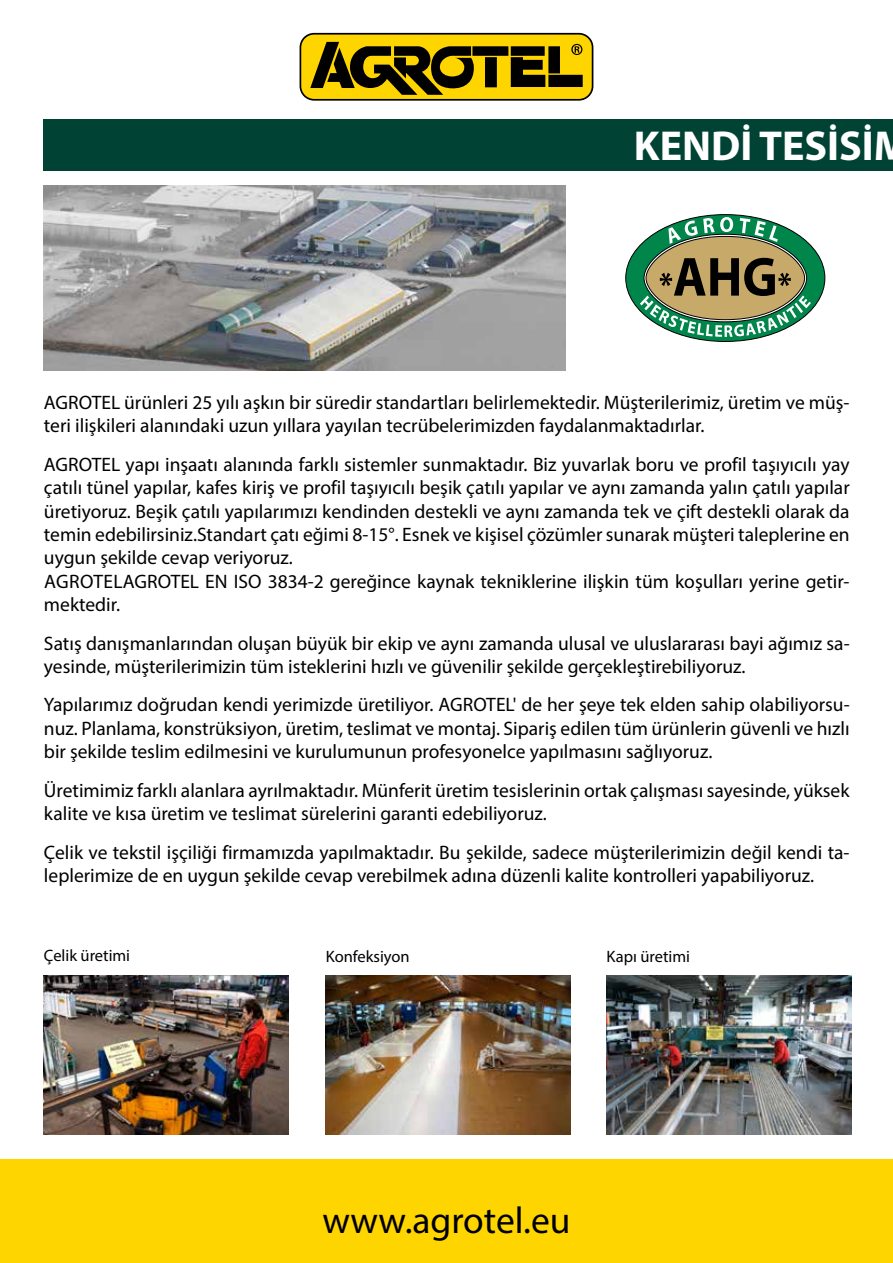
<style>
.page{position:relative;width:893px;height:1263px;background:#fff}
.page>*{position:absolute;margin:0;border:0;box-sizing:border-box;transform-origin:0 0}
.t1{font:700 42px "Myriad Pro";color:#fff}
.t2{font:37.5px "Myriad Pro";color:#000}
.t3{font:19.5px/23.4px "Myriad Pro";color:#000}
.t4{font:16.5px "Myriad Pro";color:#000}
</style>
<div class="page">
<div style="left:0;top:1160px;width:893px;height:103px;background:#ffd500"></div>
<svg style="left:300px;top:33px;width:293px;height:68px;background:#927b03"></svg>
<img style="left:44px;top:186px;width:522px;height:184px">
<div style="left:44px;top:119px;width:849px;height:51px;background:#004334"></div>
<img style="left:44px;top:976px;width:245px;height:158px">
<img style="left:326px;top:976px;width:244px;height:158px">
<img style="left:607px;top:976px;width:244px;height:158px">
<div style="left:626px;top:215px;width:199px;height:126px;background:#00854a;border-radius:50%"></div>
<div style="left:646px;top:237px;width:158px;height:82px;background:#c7a969;border-radius:50%"></div>
<svg style="left:668px;top:217px;width:65px;height:27px"></svg>
<svg style="left:740px;top:218px;width:38px;height:24px"></svg>
<svg style="left:640px;top:258px;width:171px;height:79px"></svg>
<h1 class="t1" style="left:634px;top:119px;width:277px">KENDİ TESİSİM</h1>
<p class="t3" style="left:44px;top:390px;width:807px">AGROTEL ürünleri 25 yılı aşkın bir süredir standartları belirlemektedir. Müşterilerimiz, üretim ve müş&shy;teri ilişkileri alanındaki uzun yıllara yayılan tecrübelerimizden faydalanmaktadırlar.</p>
<p class="t3" style="left:44px;top:452px;width:807px">AGROTEL yapı inşaatı alanında farklı sistemler sunmaktadır. Biz yuvarlak boru ve profil taşıyıcılı yay çatılı tünel yapılar, kafes kiriş ve profil taşıyıcılı beşik çatılı yapılar ve aynı zamanda yalın çatılı yapılar üretiyoruz. Beşik çatılı yapılarımızı kendinden destekli ve aynı zamanda tek ve çift destekli olarak da temin edebilirsiniz.Standart çatı eğimi 8-15°. Esnek ve kişisel çözümler sunarak müşteri taleplerine en uygun şekilde cevap veriyoruz.<br>AGROTELAGROTEL EN ISO 3834-2 gereğince kaynak tekniklerine ilişkin tüm koşulları yerine getir&shy;mektedir.</p>
<p class="t3" style="left:44px;top:631px;width:807px">Satış danışmanlarından oluşan büyük bir ekip ve aynı zamanda ulusal ve uluslararası bayi ağımız sa&shy;yesinde, müşterilerimizin tüm isteklerini hızlı ve güvenilir şekilde gerçekleştirebiliyoruz.</p>
<p class="t3" style="left:44px;top:693px;width:807px;text-align:justify">Yapılarımız doğrudan kendi yerimizde üretiliyor. AGROTEL' de her şeye tek elden sahip olabiliyorsu&shy;nuz. Planlama, konstrüksiyon, üretim, teslimat ve montaj. Sipariş edilen tüm ürünlerin güvenli ve hızlı bir şekilde teslim edilmesini ve kurulumunun profesyonelce yapılmasını sağlıyoruz.</p>
<p class="t3" style="left:44px;top:778px;width:807px">Üretimimiz farklı alanlara ayrılmaktadır. Münferit üretim tesislerinin ortak çalışması sayesinde, yüksek kalite ve kısa üretim ve teslimat sürelerini garanti edebiliyoruz.</p>
<p class="t3" style="left:44px;top:840px;width:807px">Çelik ve tekstil işçiliği firmamızda yapılmaktadır. Bu şekilde, sadece müşterilerimizin değil kendi ta&shy;leplerimize de en uygun şekilde cevap verebilmek adına düzenli kalite kontrolleri yapabiliyoruz.</p>
<p class="t4" style="left:44px;top:946px;width:88px">Çelik üretimi</p>
<p class="t4" style="left:326px;top:946px;width:85px">Konfeksiyon</p>
<p class="t4" style="left:607px;top:946px;width:85px">Kapı üretimi</p>
<h2 class="t2" style="left:322px;top:1197px;width:249px">www.agrotel.eu</h2>
</div>
